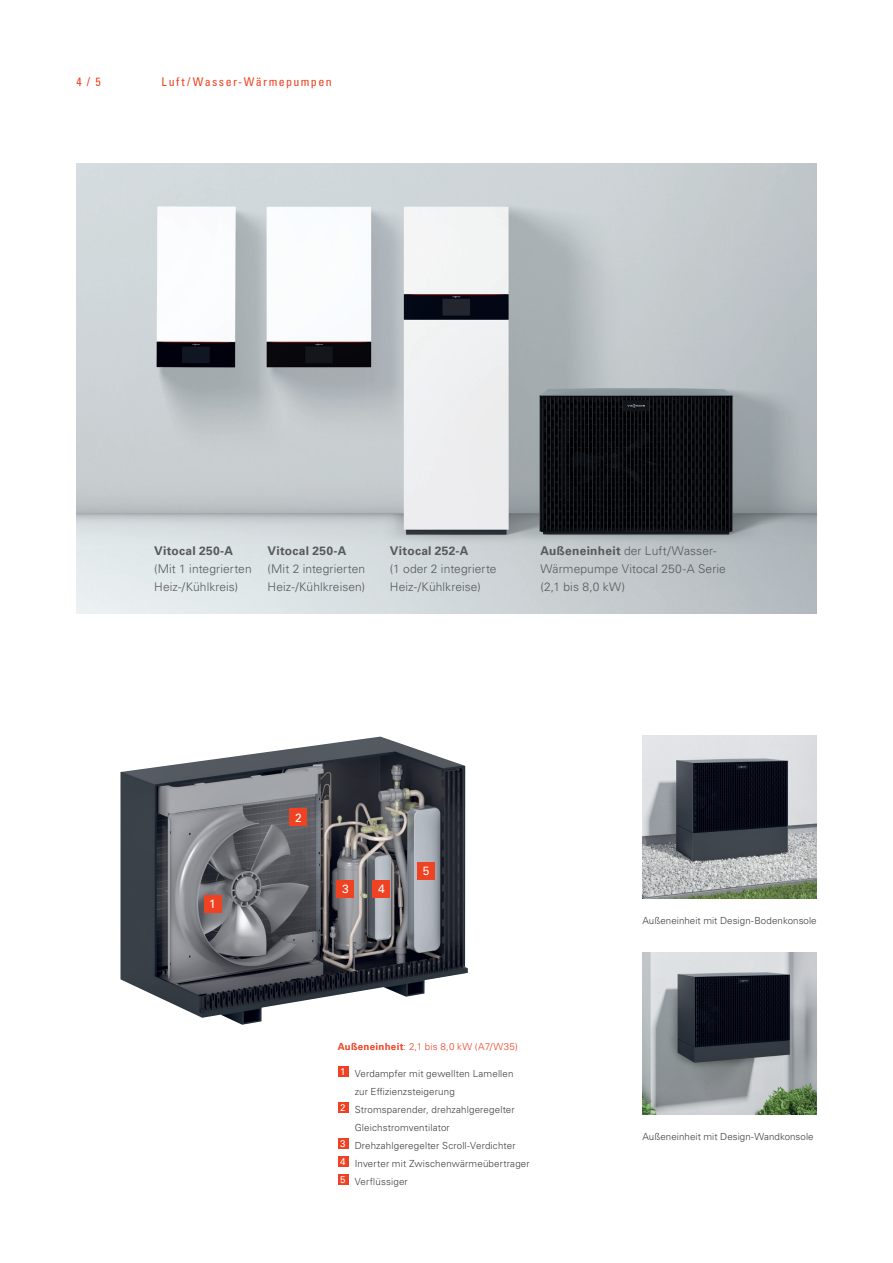
<style>
.page{position:relative;width:893px;height:1263px;background:#fff}
.page>*{position:absolute;margin:0;border:0;box-sizing:border-box;transform-origin:0 0}
.t1{font:300 12px/18px "Univers LTCYR 45";letter-spacing:.01em;color:#57585a}
.t2{font:700 12px "Univers LTCYR 65";letter-spacing:.025em;color:#57585a}
.t3{font:condensed 12px "Univers LTCYR 57";letter-spacing:.115em;color:#ef4222}
.t4{font:12px "Univers LTCYR 55 Roman";color:#fff}
.t5{font:300 9.75px "Univers LTCYR 45";letter-spacing:.015em;color:#3e3e3f}
.t6{font:300 9.75px "Univers LTCYR 45";letter-spacing:.025em;color:#ef4222}
.s1{font-family:"Univers LTCYR 65";font-weight:700}
</style>
<div class="page">
<img style="left:77px;top:164px;width:739px;height:450px">
<img style="left:120px;top:737px;width:348px;height:288px">
<div style="left:204px;top:895px;width:17px;height:17px;background:#ef4222"></div>
<div style="left:337px;top:880px;width:17px;height:17px;background:#ef4222"></div>
<div style="left:373px;top:880px;width:17px;height:17px;background:#ef4222"></div>
<div style="left:418px;top:862px;width:17px;height:17px;background:#ef4222"></div>
<div style="left:290px;top:809px;width:17px;height:17px;background:#ef4222"></div>
<img style="left:642px;top:736px;width:174px;height:163px">
<img style="left:642px;top:953px;width:174px;height:162px">
<div style="left:338px;top:1066px;width:10px;height:11px;background:#ef4222"></div>
<div style="left:338px;top:1102px;width:10px;height:11px;background:#ef4222"></div>
<div style="left:338px;top:1138px;width:10px;height:11px;background:#ef4222"></div>
<div style="left:338px;top:1156px;width:10px;height:11px;background:#ef4222"></div>
<div style="left:338px;top:1174px;width:10px;height:11px;background:#ef4222"></div>
<p class="t3" style="left:77px;top:75px;width:26px">4 / 5</p>
<p class="t3" style="left:162px;top:75px;width:172px">Luft/Wasser-Wärmepumpen</p>
<p class="t2" style="left:154px;top:547px;width:80px">Vitocal 250-A</p>
<p class="t1" style="left:154px;top:561px;width:99px">(Mit 1 integrierten<br>Heiz-/Kühlkreis)</p>
<p class="t2" style="left:268px;top:547px;width:80px">Vitocal 250-A</p>
<p class="t1" style="left:268px;top:561px;width:99px">(Mit 2 integrierten<br>Heiz-/Kühlkreisen)</p>
<p class="t2" style="left:390px;top:547px;width:80px">Vitocal 252-A</p>
<p class="t1" style="left:390px;top:561px;width:108px">(1 oder 2 inte grierte<br>Heiz-/Kühlkreise)</p>
<p class="t1" style="left:541px;top:543px;width:187px"><span class="s1">Außeneinheit</span> der Luft/Wasser-<br>Wärmepumpe Vitocal 250-A Serie (2,1 bis 8,0 kW)</p>
<p class="t4" style="left:209px;top:898px;width:8px">1</p>
<p class="t4" style="left:295px;top:811px;width:8px">2</p>
<p class="t4" style="left:342px;top:883px;width:8px">3</p>
<p class="t4" style="left:378px;top:883px;width:8px">4</p>
<p class="t4" style="left:423px;top:865px;width:8px">5</p>
<p class="t6" style="left:338px;top:1043px;width:182px"><span class="s1">Außeneinheit</span>: 2,1 bis 8,0 kW (A7/W35)</p>
<p class="t5" style="left:340px;top:1070px;width:175px"><sup>1</sup> Verdampfer mit gewellten Lamellen</p>
<p class="t5" style="left:355px;top:1088px;width:102px">zur Effizienzsteigerung</p>
<p class="t5" style="left:340px;top:1106px;width:176px"><sup>2</sup> Stromsparender, drehzahlgeregelter</p>
<p class="t5" style="left:355px;top:1124px;width:97px">Gleichstromventilator</p>
<p class="t5" style="left:340px;top:1142px;width:177px"><sup>3</sup> Drehzahlgeregelter Scroll-Verdichter</p>
<p class="t5" style="left:340px;top:1160px;width:191px"><sup>4</sup> Inverter mit Zwischenwärmeübertrager</p>
<p class="t5" style="left:340px;top:1178px;width:69px"><sup>5</sup> Verflüssiger</p>
<p class="t5" style="left:642px;top:917px;width:176px">Außeneinheit mit Design-Bodenkonsole</p>
<p class="t5" style="left:642px;top:1133px;width:173px">Außeneinheit mit Design-Wandkonsole</p>
</div>
